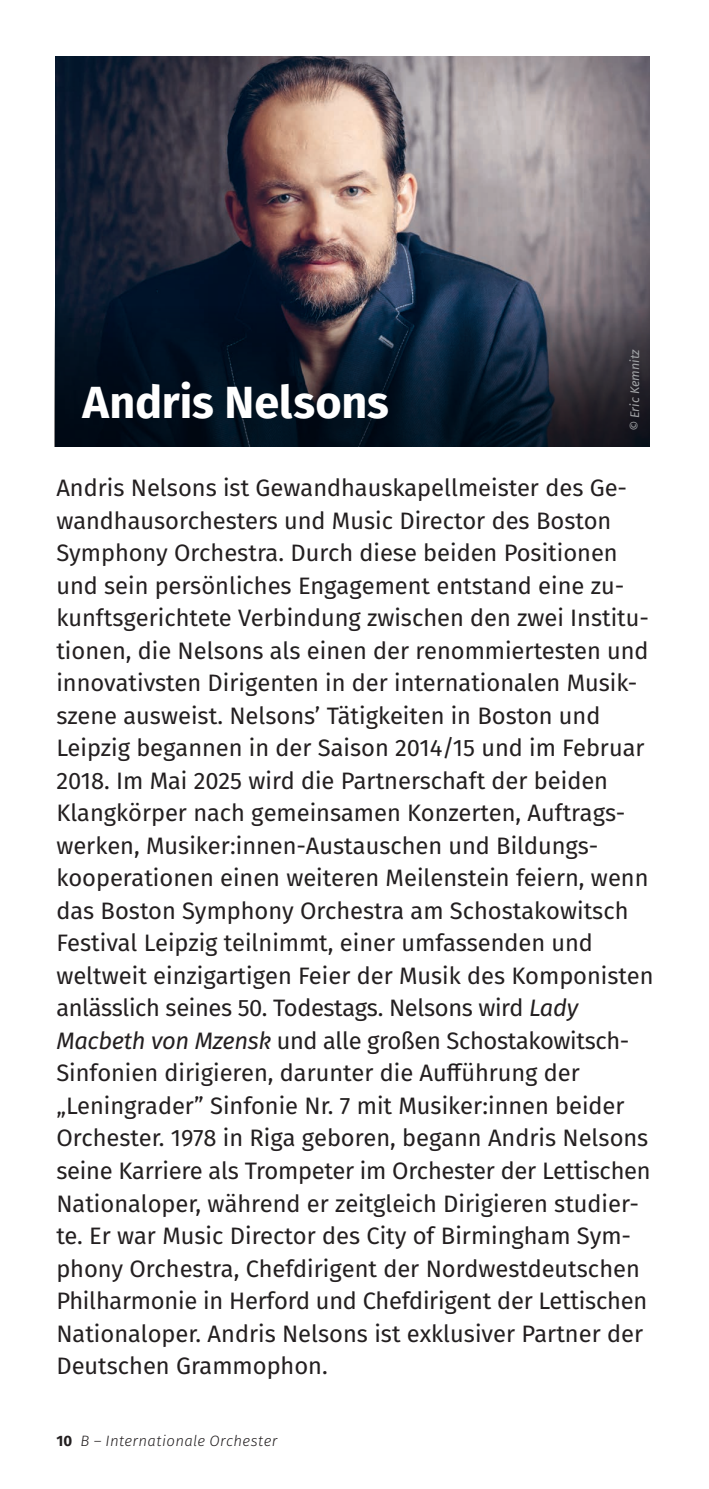
<style>
.page{position:relative;width:709px;height:1489px;background:#fff}
.page>*{position:absolute;margin:0;border:0;box-sizing:border-box;transform-origin:0 0}
.Künstler-Bio___Headline{font:700 45px "Fira Sans";color:#fff}
.Fließtext{font:23.75px/32.5px "Fira Sans";color:#231f20}
.t1{font:italic 300 15px "Fira Sans";letter-spacing:.02em;color:#231f20}
.Fotocredit{font:italic 12.5px "Fira Sans";color:#a1a3a6}
.s1{font-style:italic}
.s2{font-weight:700;font-style:normal}
</style>
<div class="page">
<img style="left:55px;top:56px;width:594px;height:250px">
<svg style="left:54px;top:306px;width:595px;height:140px;background:#121e2d"></svg>
<p class="Künstler-Bio___Headline" style="left:83px;top:365px;width:308px">Andris Nelsons</p>
<p class="Fotocredit" style="left:625px;top:431px;width:84px;rotate:-90deg">© Eric Kemnitz</p>
<p class="Fließtext" style="left:56px;top:471px;width:598px">Andris Nelsons ist Gewandhauskapellmeister des Ge&shy;wandhausorchesters und Music Director des Boston Symphony Orchestra. Durch diese beiden Positionen und sein persönliches Engagement entstand eine zu&shy;kunftsgerichtete Verbindung zwischen den zwei Institu&shy;tionen, die Nelsons als einen der renommiertesten und innovativsten Dirigenten in der internationalen Musik&shy;szene ausweist. Nelsons’ Tätigkeiten in Boston und Leipzig begannen in der Saison 2014/15 und im Februar 2018. Im Mai 2025 wird die Partnerschaft der beiden Klangkörper nach gemeinsamen Konzerten, Auftrags&shy;werken, Musiker:innen-Austauschen und Bildungs&shy;kooperationen einen weiteren Meilenstein feiern, wenn das Boston Symphony Orchestra am Schostakowitsch Festival Leipzig teilnimmt, einer umfassenden und weltweit einzigartigen Feier der Musik des Komponisten anlässlich seines 50. Todestags. Nelsons wird <span class="s1">Lady Macbeth von Mzensk</span> und alle großen Schostakowitsch-Sinfonien dirigieren, darunter die Aufführung der</p>
<p class="Fließtext" style="left:56px;top:1088px;width:596px">„Leningrader” Sinfonie Nr. 7 mit Musiker:innen beider Orchester. 1978 in Riga geboren, begann Andris Nelsons seine Karriere als Trompeter im Orchester der Lettischen Nationaloper, während er zeitgleich Dirigieren studier&shy;te. Er war Music Director des City of Birmingham Sym&shy;phony Orchestra, Chefdirigent der Nordwestdeutschen Philharmonie in Herford und Chefdirigent der Lettischen Nationaloper. Andris Nelsons ist exklusiver Partner der Deutschen Grammophon.</p>
<p class="t1" style="left:56px;top:1430px;width:222px"><span class="s2">10</span> B – Internationale Orchester</p>
</div>
